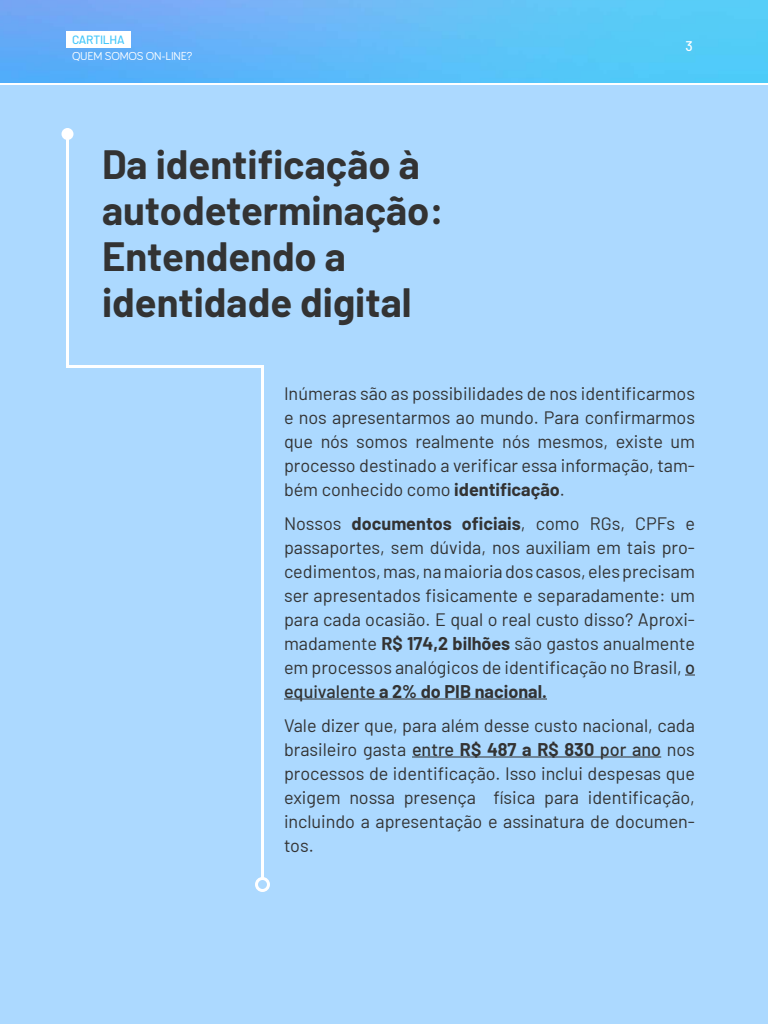
<style>
.page{position:relative;width:768px;height:1024px;background:#acd9ff}
.page>*{position:absolute;margin:0;border:0;box-sizing:border-box;transform-origin:0 0}
.t1{font:700 40px/46px "Barlow";color:#333}
.t2{font:18px/24px "Barlow";color:#333;text-align:justify}
.t3{font:500 14px "Barlow";color:#fff}
.t4{font:12px "Bariol";letter-spacing:-.02em;color:#fff}
.t5{font:500 12px "Barlow";letter-spacing:-.02em;color:#45c7fa}
.s1{font-weight:700}
.s2{font-weight:500}
</style>
<div class="page">
<div style="left:66px;top:31px;width:65px;height:17px;background:#fff"></div>
<hr style="left:0;top:83px;width:768px;height:2px;background:#fff">
<svg style="left:685px;top:674px;width:10px;height:2px"></svg>
<hr style="left:284px;top:698px;width:263px;height:2px;background:#333">
<hr style="left:412px;top:756px;width:249px;height:2px;background:#333">
<svg style="left:64px;top:139px;width:202px;height:743px"></svg>
<div style="left:255px;top:877px;width:15px;height:15px;border:3px solid #fff;border-radius:50%"></div>
<div style="left:62px;top:128px;width:12px;height:12px;background:#fff;border-radius:50%"></div>
<p class="t5" style="left:72px;top:31px;width:54px">CARTILHA</p>
<p class="t4" style="left:72px;top:50px;width:122px">QUEM SOMOS ON-LINE?</p>
<h1 class="t1" style="left:102px;top:138px;width:344px">Da identificação à autodeterminação:<br>Entendendo a identidade digital</h1>
<p class="t3" style="left:686px;top:36px;width:9px">3</p>
<p class="t2" style="left:284px;top:380px;width:413px">Inúmeras são as possibilidades de nos identificarmos e nos apresentarmos ao mundo. Para confirmarmos que nós somos realmente nós mesmos, existe um processo destinado a verificar essa informação, tam&shy;bém conhecido como <span class="s1">identificação</span>.</p>
<p class="t2" style="left:284px;top:510px;width:413px">Nossos <span class="s1">documentos oficiais</span>, como RGs, CPFs e passaportes, sem dúvida, nos auxiliam em tais pro&shy;cedimentos, mas, na maioria dos casos, eles precisam ser apresentados fisicamente e separadamente: um para cada ocasião. E qual o real custo disso? Aproxi&shy;madamente <span class="s1">R$ 174,2 bilhões</span> são gastos anualmente em processos analógicos de identificação no Brasil, <span class="s2">o equivalente</span> <span class="s1">a 2% do PIB nacional.</span></p>
<p class="t2" style="left:284px;top:712px;width:413px">Vale dizer que, para além desse custo nacional, cada brasileiro gasta <span class="s2">entre</span> <span class="s1">R$ 487 a R$ 830</span> <span class="s2">por ano</span> nos processos de identificação. Isso inclui despesas que exigem nossa presença física para identificação, incluindo a apresentação e assinatura de documen&shy;tos.</p>
</div>
